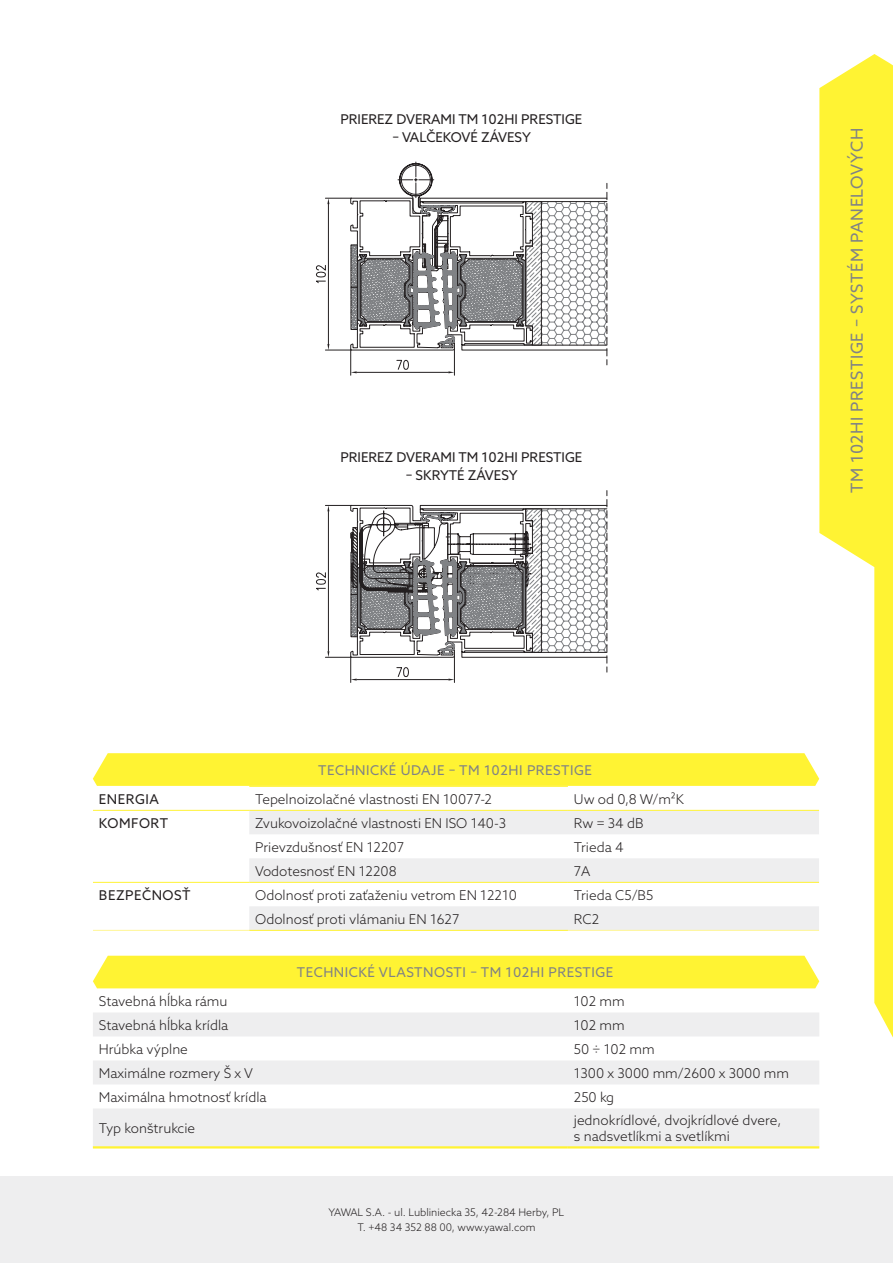
<style>
.page{position:relative;width:893px;height:1263px;background:#fff}
.page>*{position:absolute;margin:0;border:0;box-sizing:border-box;transform-origin:0 0}
.napis_na_belce_SZARY{font:16.5px "Azo Sans";letter-spacing:.035em;color:#808285}
.dane_techniczne{font:300 13.5px/16.5px "Azo Sans";color:#231f20}
.przekroje_nowe{font:13.5px "Azo Sans";color:#231f20}
.para__techniczne_SZARY{font:13.5px "Azo Sans";letter-spacing:.04em;color:#808285}
.energia_komfort_bezpieczenstwo{font:13.5px "Azo Sans";letter-spacing:.04em;color:#231f20}
.t1{font:300 10.5px/15px "Azo Sans";color:#231f20;text-align:center}
</style>
<div class="page">
<div style="left:0;top:1176px;width:893px;height:87px;background:#eeeeef"></div>
<svg style="left:819px;top:54px;width:74px;height:984px"></svg>
<div style="left:820px;top:88px;width:73px;height:445px;background:#fff333"></div>
<svg style="left:249px;top:811px;width:570px;height:119px;fill:#eeeeef"></svg>
<hr style="left:93px;top:810px;width:156px;height:1px;background:#fff333">
<hr style="left:568px;top:810px;width:251px;height:1px;background:#fff333">
<hr style="left:93px;top:882px;width:156px;height:1px;background:#fff333">
<hr style="left:568px;top:882px;width:251px;height:1px;background:#fff333">
<hr style="left:93px;top:930px;width:156px;height:1px;background:#fff694">
<hr style="left:568px;top:930px;width:251px;height:1px;background:#fff694">
<hr style="left:249px;top:810px;width:319px;height:1px;background:#fff333">
<hr style="left:249px;top:786px;width:319px;height:1px;background:#fff333">
<hr style="left:249px;top:882px;width:319px;height:1px;background:#fff333">
<hr style="left:249px;top:930px;width:319px;height:1px;background:#fff333">
<svg style="left:93px;top:753px;width:726px;height:33px;background:#fff338"></svg>
<svg style="left:93px;top:1013px;width:726px;height:133px;fill:#eeeeef"></svg>
<hr style="left:93px;top:1146px;width:475px;height:2px;background:#fff333">
<hr style="left:568px;top:1146px;width:251px;height:2px;background:#fff333">
<div style="left:93px;top:956px;width:726px;height:32px;background:#fff333"></div>
<svg style="left:316px;top:161px;width:292px;height:214px"></svg>
<svg style="left:316px;top:491px;width:292px;height:191px"></svg>
<p class="przekroje_nowe" style="left:340px;top:111px;width:243px">PRIEREZ DVERAMI TM 102HI PRESTIGE</p>
<p class="przekroje_nowe" style="left:392px;top:129px;width:140px">– VALČEKOVÉ ZÁVESY</p>
<p class="przekroje_nowe" style="left:340px;top:448px;width:243px">PRIEREZ DVERAMI TM 102HI PRESTIGE</p>
<p class="przekroje_nowe" style="left:406px;top:466px;width:114px">– SKRYTÉ ZÁVESY</p>
<p class="napis_na_belce_SZARY" style="left:846px;top:493px;width:366px;rotate:-90deg">TM 102HI PRESTIGE – SYSTÉM PANELOVÝCH</p>
<p class="para__techniczne_SZARY" style="left:318px;top:761px;width:275px">TECHNICKÉ ÚDAJE – TM 102HI PRESTIGE</p>
<p class="energia_komfort_bezpieczenstwo" style="left:99px;top:790px;width:62px">ENERGIA</p>
<p class="dane_techniczne" style="left:255px;top:790px;width:238px">Tepelnoizolačné vlastnosti EN 10077-2</p>
<p class="dane_techniczne" style="left:574px;top:790px;width:112px">Uw od 0,8 W/m²K</p>
<p class="energia_komfort_bezpieczenstwo" style="left:99px;top:814px;width:71px">KOMFORT</p>
<p class="dane_techniczne" style="left:255px;top:814px;width:252px">Zvukovoizolačné vlastnosti EN ISO 140-3</p>
<p class="dane_techniczne" style="left:574px;top:814px;width:71px">Rw = 34 dB</p>
<p class="dane_techniczne" style="left:255px;top:838px;width:150px">Prievzdušnosť EN 12207</p>
<p class="dane_techniczne" style="left:574px;top:838px;width:51px">Trieda 4</p>
<p class="dane_techniczne" style="left:255px;top:862px;width:143px">Vodotesnosť EN 12208</p>
<p class="dane_techniczne" style="left:574px;top:862px;width:18px">7A</p>
<p class="energia_komfort_bezpieczenstwo" style="left:99px;top:886px;width:93px">BEZPEČNOSŤ</p>
<p class="dane_techniczne" style="left:255px;top:886px;width:263px">Odolnosť proti zaťaženiu vetrom EN 12210</p>
<p class="dane_techniczne" style="left:574px;top:886px;width:81px">Trieda C5/B5</p>
<p class="dane_techniczne" style="left:255px;top:910px;width:206px">Odolnosť proti vlámaniu EN 1627</p>
<p class="dane_techniczne" style="left:574px;top:910px;width:27px">RC2</p>
<p class="para__techniczne_SZARY" style="left:297px;top:964px;width:318px">TECHNICKÉ VLASTNOSTI – TM 102HI PRESTIGE</p>
<p class="dane_techniczne" style="left:99px;top:992px;width:130px">Stavebná hĺbka rámu</p>
<p class="dane_techniczne" style="left:574px;top:992px;width:52px">102 mm</p>
<p class="dane_techniczne" style="left:99px;top:1016px;width:131px">Stavebná hĺbka krídla</p>
<p class="dane_techniczne" style="left:574px;top:1016px;width:52px">102 mm</p>
<p class="dane_techniczne" style="left:99px;top:1040px;width:91px">Hrúbka výplne</p>
<p class="dane_techniczne" style="left:574px;top:1040px;width:82px">50 ÷ 102 mm</p>
<p class="dane_techniczne" style="left:99px;top:1064px;width:156px">Maximálne rozmery Š x V</p>
<p class="dane_techniczne" style="left:574px;top:1064px;width:217px">1300 x 3000 mm/2600 x 3000 mm</p>
<p class="dane_techniczne" style="left:99px;top:1088px;width:169px">Maximálna hmotnosť krídla</p>
<p class="dane_techniczne" style="left:574px;top:1088px;width:42px">250 kg</p>
<p class="dane_techniczne" style="left:99px;top:1120px;width:98px">Typ konštrukcie</p>
<p class="dane_techniczne" style="left:574px;top:1112px;width:209px">jednokrídlové, dvojkrídlové dvere, s nadsvetlíkmi a svetlíkmi</p>
<p class="t1" style="left:329px;top:1205px;width:237px">YAWAL S.A. - ul. Lubliniecka 35, 42-284 Herby, PL<br>T. +48 34 352 88 00, www.yawal.com</p>
</div>
